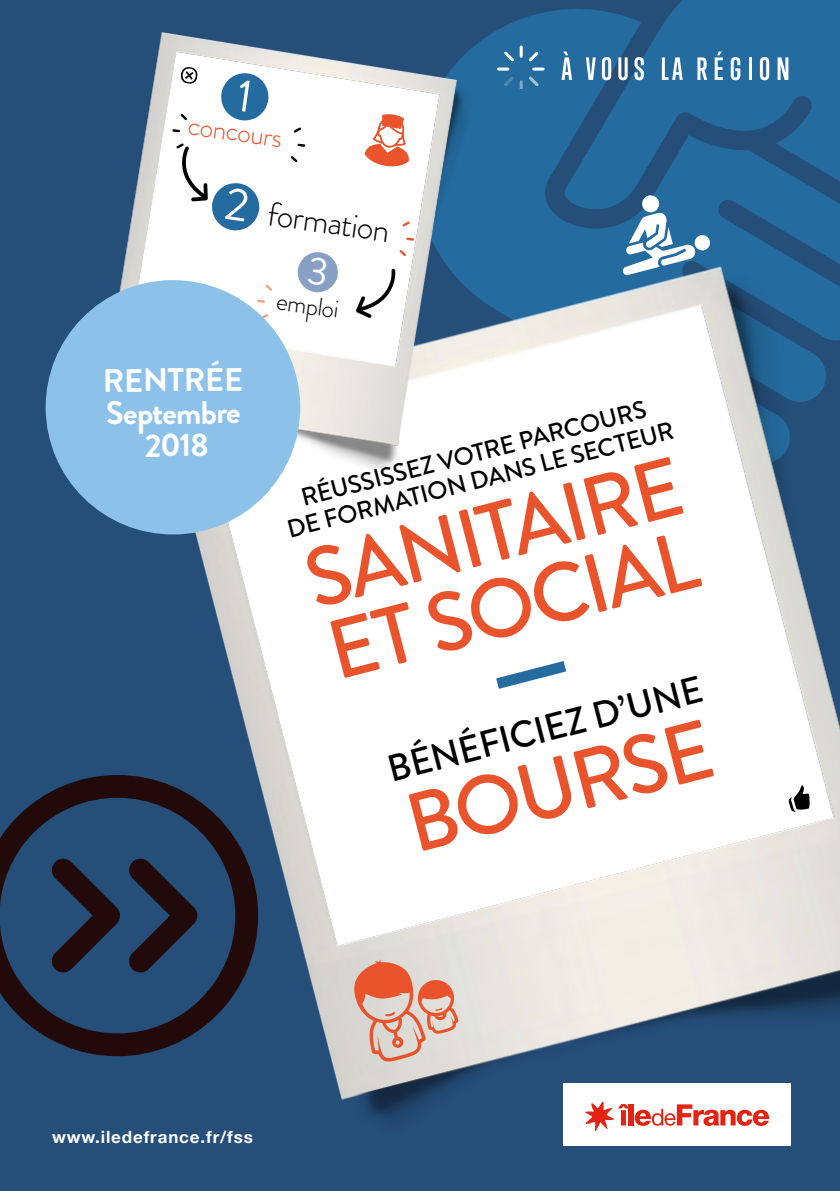
<style>
.page{position:relative;width:840px;height:1191px;background:#fff}
.page>*{position:absolute;margin:0;border:0;box-sizing:border-box;transform-origin:0 0}
.t1{font:500 83.2px/74.8px "Brandon Grotesque";color:#ea542d}
.t2{font:500 37.4px "Brandon Grotesque";color:#000}
.t3{font:300 34px "Brandon Grotesque";color:#000}
.t4{font:700 32.6px/32.6px "Brandon Grotesque";color:#fff;text-align:center}
.t5{font:300 28px "Brandon Grotesque";color:#ea542d}
.t6{font:300 25.4px "Brandon Grotesque";color:#000}
.t7{font:500 25px/26.8px "Brandon Grotesque";color:#000;text-align:center}
.t8{font:700 17px "Helvetica Neue LT Std";letter-spacing:.05em;color:#fff}
.s1{font-weight:400;font-size:46px;color:#fff}
</style>
<div class="page">
<div style="left:0;top:0;width:839px;height:1191px;background:#254e79"></div>
<svg style="left:510px;top:0;width:329px;height:162px;fill:#246b9f"></svg>
<svg style="left:561px;top:52px;width:10px;height:28px"></svg>
<svg style="left:585px;top:57px;width:10px;height:23px"></svg>
<svg style="left:601px;top:57px;width:10px;height:23px"></svg>
<svg style="left:618px;top:57px;width:9px;height:23px"></svg>
<svg style="left:634px;top:57px;width:9px;height:23px"></svg>
<svg style="left:661px;top:57px;width:21px;height:23px"></svg>
<svg style="left:697px;top:57px;width:9px;height:23px"></svg>
<svg style="left:714px;top:52px;width:8px;height:28px"></svg>
<svg style="left:730px;top:57px;width:10px;height:23px"></svg>
<hr style="left:748px;top:57px;width:3px;height:23px;background:#fff">
<svg style="left:759px;top:57px;width:9px;height:23px"></svg>
<svg style="left:777px;top:57px;width:11px;height:23px"></svg>
<svg style="left:510px;top:77px;width:3px;height:9px"></svg>
<svg style="left:510px;top:47px;width:33px;height:24px"></svg>
<svg style="left:519px;top:82px;width:3px;height:7px"></svg>
<svg style="left:528px;top:77px;width:10px;height:9px"></svg>
<svg style="left:0;top:779px;width:82px;height:273px"></svg>
<svg style="left:31px;top:838px;width:51px;height:155px"></svg>
<img style="left:82px;top:162px;width:757px;height:984px">
<svg style="left:787px;top:784px;width:22px;height:28px"></svg>
<svg style="left:484px;top:653px;width:93px;height:43px;background:#d6e3ed"></svg>
<svg style="left:352px;top:959px;width:106px;height:105px;background:#e1af9e"></svg>
<svg style="left:622px;top:194px;width:88px;height:81px;background:#6996b9"></svg>
<img style="left:69px;top:24px;width:441px;height:478px">
<svg style="left:180px;top:66px;width:18px;height:18px"></svg>
<svg style="left:171px;top:128px;width:11px;height:6px"></svg>
<svg style="left:178px;top:112px;width:11px;height:10px"></svg>
<svg style="left:174px;top:141px;width:87px;height:91px;background:#c3d3de"></svg>
<svg style="left:296px;top:142px;width:11px;height:6px"></svg>
<svg style="left:288px;top:154px;width:11px;height:10px"></svg>
<svg style="left:291px;top:125px;width:12px;height:10px"></svg>
<svg style="left:404px;top:236px;width:11px;height:6px"></svg>
<svg style="left:397px;top:248px;width:11px;height:10px"></svg>
<svg style="left:400px;top:219px;width:11px;height:10px"></svg>
<svg style="left:364px;top:114px;width:45px;height:54px;background:#f5ae9c"></svg>
<svg style="left:355px;top:269px;width:40px;height:49px;background:#d5d5d5"></svg>
<svg style="left:259px;top:312px;width:11px;height:9px"></svg>
<svg style="left:255px;top:282px;width:19px;height:22px"></svg>
<div style="left:49px;top:283px;width:247px;height:248px;background:#8cc2ea;border-radius:50%"></div>
<div style="left:45px;top:279px;width:255px;height:256px;border:8px solid #8cc2ea;border-radius:50%"></div>
<svg style="left:219px;top:72px;width:51px;height:50px;background:#6999bd"></svg>
<svg style="left:296px;top:251px;width:43px;height:43px;background:#adbed6"></svg>
<p class="t5" style="left:191px;top:105px;width:97px;rotate:8deg">concours</p>
<h3 class="t3" style="left:228px;top:184px;width:168px;rotate:8deg"><span class="s1">2</span> formation</h3>
<h3 class="t4" style="left:102px;top:365px;width:142px;rotate:-1deg">RENTRÉE<br>Septembre<br>2018</h3>
<p class="t6" style="left:279px;top:283px;width:64px;rotate:8deg">emploi</p>
<p class="t7" style="left:277px;top:489px;width:400px;rotate:-14deg">RÉUSSISSEZ VOTRE PARCOURS<br>DE FORMATION DANS LE SECTEUR</p>
<h1 class="t1" style="left:298px;top:544px;width:387px;rotate:-14deg">SANITAIRE<br>ET SOCIAL</h1>
<h2 class="t2" style="left:381px;top:743px;width:325px;rotate:-14deg">BÉNÉFICIEZ D’UNE</h2>
<h1 class="t1" style="left:399px;top:789px;width:314px;rotate:-14deg">BOURSE</h1>
<p class="t8" style="left:52px;top:1126px;width:202px">www.iledefrance.fr/fss</p>
</div>
